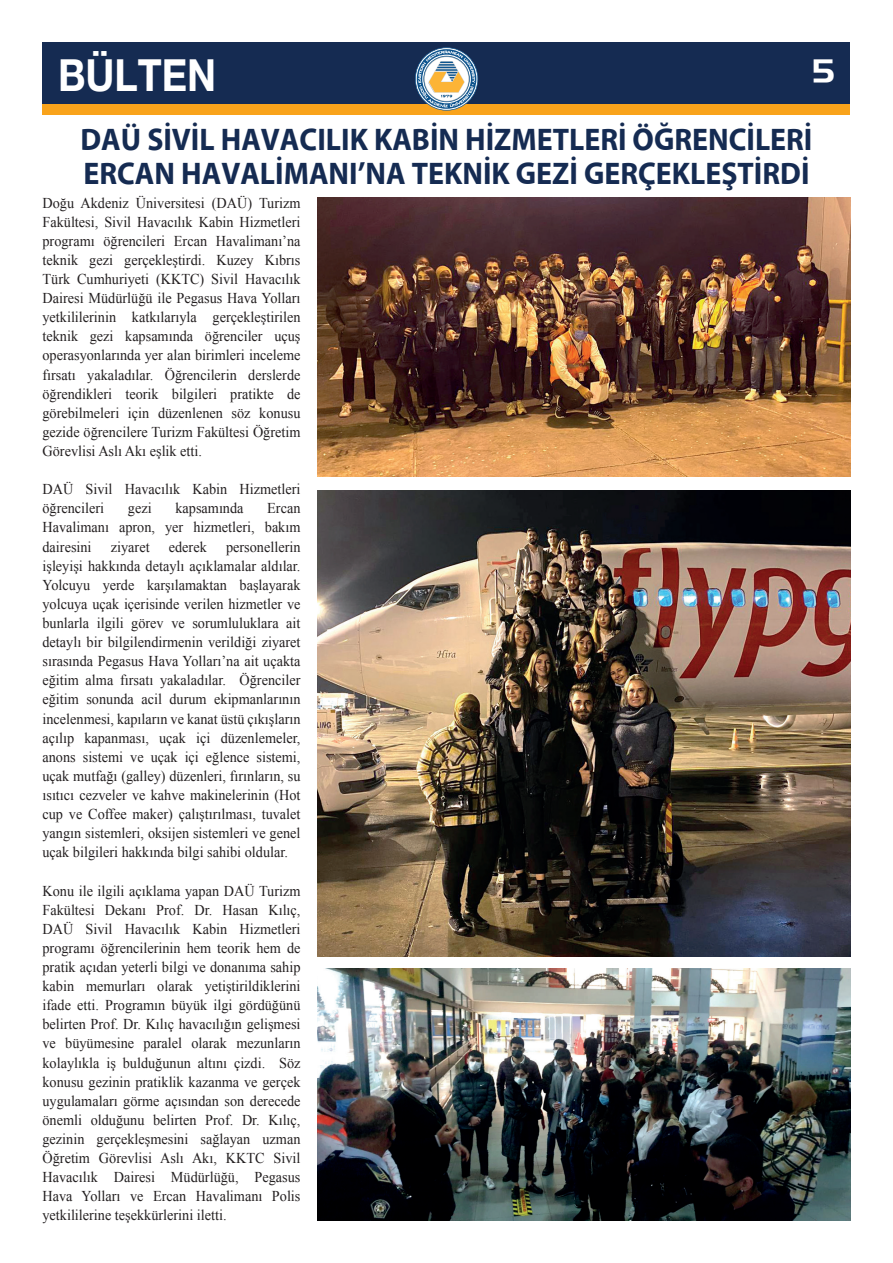
<style>
.page{position:relative;width:893px;height:1263px;background:#fff}
.page>*{position:absolute;margin:0;border:0;box-sizing:border-box;transform-origin:0 0}
.t1{font:700 44.1px "Helvetica Neue EMU";color:#fff;scale:.89 1}
.t2{font:700 31.5px/34px "Myriad EMU";color:#152b52;scale:.95 1}
.t3{font:31.5px "Handel EMU";color:#fff}
.t4{font:15px/19px "Times New Roman";color:#231f20;text-align:justify;scale:.95 1}
</style>
<div class="page">
<div style="left:43px;top:43px;width:807px;height:72px;background:#f9a31b"></div>
<div style="left:43px;top:43px;width:807px;height:61px;background:#152b52"></div>
<svg style="left:415px;top:47px;width:63px;height:64px"></svg>
<img style="left:317px;top:197px;width:533px;height:279px">
<img style="left:317px;top:969px;width:533px;height:251px">
<img style="left:317px;top:490px;width:533px;height:466px">
<h1 class="t1" style="left:58px;top:48px;width:179px">BÜLTEN</h1>
<h2 class="t3" style="left:813px;top:52px;width:23px">5</h2>
<h2 class="t2" style="left:81px;top:123px;width:772px">DAÜ SİVİL HAVACILIK KABİN HİZMETLERİ ÖĞRENCİLERİ<br>ERCAN HAVALİMANI’NA TEKNİK GEZİ GERÇEKLEŞTİRDİ</h2>
<p class="t4" style="left:43px;top:193px;width:273px">Doğu Akdeniz Üniversitesi (DAÜ) Turizm Fakültesi, Sivil Havacılık Kabin Hizmetleri programı öğrencileri Ercan Havalimanı’na teknik gezi gerçekleştirdi. Kuzey Kıbrıs Türk Cumhuriyeti (KKTC) Sivil Havacılık Dairesi Müdürlüğü ile Pegasus Hava Yolları yetkililerinin katkılarıyla gerçekleştirilen teknik gezi kapsamında öğrenciler uçuş operasyonlarında yer alan birimleri inceleme fırsatı yakaladılar. Öğrencilerin derslerde öğrendikleri teorik bilgileri pratikte de görebilmeleri için düzenlenen söz konusu gezide öğrencilere Turizm Fakültesi Öğretim Görevlisi Aslı Akı eşlik etti.</p>
<p class="t4" style="left:43px;top:479px;width:273px">DAÜ Sivil Havacılık Kabin Hizmetleri öğrencileri</p>
<p class="t4" style="left:128px;top:498px;width:26px">gezi</p>
<p class="t4" style="left:175px;top:498px;width:73px">kapsamında</p>
<p class="t4" style="left:43px;top:498px;width:273px;text-indent:225px">Ercan Havalimanı apron, yer hizmetleri, bakım dairesini</p>
<p class="t4" style="left:43px;top:537px;width:273px;text-indent:184px">personellerin işleyişi hakkında detaylı açıklamalar aldılar.<br>Yolcuyu yerde karşılamaktan başlayarak yolcuya uçak içerisinde verilen hizmetler ve bunlarla ilgili görev ve sorumluluklara ait detaylı bir bilgilendirmenin verildiği ziyaret sırasında Pegasus Hava Yolları’na ait uçakta eğitim alma fırsatı yakaladılar. Öğrenciler eğitim sonunda acil durum ekipmanlarının incelenmesi, kapıların ve kanat üstü çıkışların açılıp kapanması, uçak içi düzenlemeler, anons sistemi ve uçak içi eğlence sistemi, uçak mutfağı (galley) düzenleri, fırınların, su ısıtıcı cezveler ve kahve makinelerinin (Hot cup ve Coffee maker) çalıştırılması, tuvalet yangın sistemleri, oksijen sistemleri ve genel uçak bilgileri hakkında bilgi sahibi oldular.</p>
<p class="t4" style="left:43px;top:881px;width:273px">Konu ile ilgili açıklama yapan DAÜ Turizm Fakültesi Dekanı Prof. Dr. Hasan Kılıç, DAÜ Sivil Havacılık Kabin Hizmetleri programı öğrencilerinin hem teorik hem de pratik açıdan yeterli bilgi ve donanıma sahip kabin memurları olarak yetiştirildiklerini ifade etti. Programın büyük ilgi gördüğünü belirten Prof. Dr. Kılıç havacılığın gelişmesi ve büyümesine paralel olarak mezunların kolaylıkla iş bulduğunun altını çizdi. Söz konusu gezinin pratiklik kazanma ve gerçek uygulamaları görme açısından son derecede önemli olduğunu belirten Prof. Dr. Kılıç, gezinin gerçekleşmesini sağlayan uzman Öğretim Görevlisi Aslı Akı, KKTC Sivil Havacılık Dairesi Müdürlüğü, Pegasus Hava Yolları ve Ercan Havalimanı Polis yetkililerine teşekkürlerini iletti.</p>
<p class="t4" style="left:111px;top:537px;width:42px">ziyaret</p>
<p class="t4" style="left:169px;top:537px;width:41px">ederek</p>
</div>
